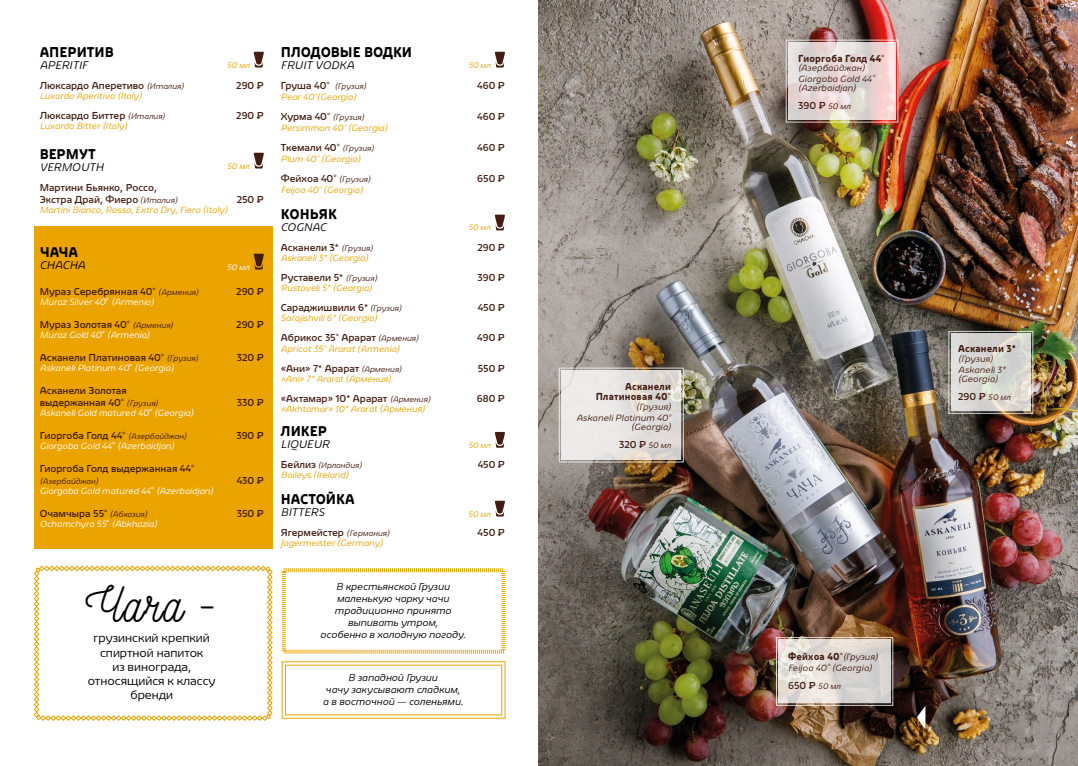
<style>
.page{position:relative;width:1078px;height:766px;background:#fff}
.page>*{position:absolute;margin:0;border:0;box-sizing:border-box;transform-origin:0 0}
.t1{font:48px "Nickainley";color:#000}
.t2{font:700 14px "Hachoipury";color:#000}
.t3{font:300 12px/14px "Hachoipury";color:#000;text-align:center}
.t4{font:italic 300 11px "Hachoipury";letter-spacing:.005em;color:#000}
.t5{font:10px/12px "Hachoipury";color:#431c12}
.t6{font:italic 300 10px/12px "Hachoipury";color:#000;text-align:center}
.t7{font:700 10px/10px "Hachoipury";letter-spacing:.015em;color:#431c12;text-align:right}
.t8{font:italic 300 9px "Hachoipury";color:#eba300}
.t9{font:italic 300 9px "Hachoipury";color:#fff}
.t10{font:italic 300 9px/11px "Hachoipury";letter-spacing:.015em;color:#431c12}
.t11{font:italic 300 8px "Hachoipury";color:#431c12}
.t12{font:italic 300 8px "Hachoipury";color:#eba300}
.t13{font:italic 300 8px "Hachoipury";color:#fff}
.s1{font-weight:300;font-style:italic;font-size:8px}
.s2{font-weight:400;font-style:normal;font-size:10px}
.s3{font-weight:400}
.s4{font-size:10px}
.s5{font-weight:300;font-style:italic;font-size:9px}
</style>
<div class="page">
<img style="left:539px;top:0;width:538px;height:765px">
<svg style="left:916px;top:705px;width:9px;height:25px"></svg>
<div style="left:34px;top:227px;width:238px;height:322px;background:#eba300"></div>
<svg style="left:254px;top:52px;width:10px;height:15px"></svg>
<svg style="left:494px;top:52px;width:11px;height:15px"></svg>
<svg style="left:494px;top:214px;width:11px;height:16px"></svg>
<svg style="left:254px;top:254px;width:10px;height:15px"></svg>
<svg style="left:281px;top:661px;width:224px;height:57px"></svg>
<svg style="left:281px;top:568px;width:225px;height:86px"></svg>
<svg style="left:495px;top:432px;width:10px;height:15px"></svg>
<svg style="left:494px;top:500px;width:11px;height:16px"></svg>
<svg style="left:254px;top:153px;width:10px;height:15px"></svg>
<svg style="left:34px;top:565px;width:238px;height:155px"></svg>
<svg style="left:785px;top:39px;width:113px;height:84px;background:#dfccc9"></svg>
<div style="left:788px;top:42px;width:107px;height:78px;border:2px solid #fff"></div>
<svg style="left:947px;top:330px;width:86px;height:84px;background:#cccbc5"></svg>
<div style="left:950px;top:333px;width:80px;height:78px;border:2px solid #fff"></div>
<svg style="left:558px;top:367px;width:126px;height:95px;background:#dedad7"></svg>
<div style="left:561px;top:370px;width:120px;height:90px;border:2px solid #fff"></div>
<svg style="left:775px;top:636px;width:118px;height:70px;background:#d4cdc7"></svg>
<div style="left:778px;top:639px;width:112px;height:64px;border:2px solid #fff"></div>
<h2 class="t2" style="left:40px;top:44px;width:75px">АПЕРИТИВ</h2>
<p class="t4" style="left:40px;top:59px;width:49px">APERITIF</p>
<p class="t5" style="left:40px;top:80px;width:146px">Люксардо Аперетиво <span class="s1">(Италия)</span></p>
<p class="t5" style="left:236px;top:80px;width:29px">290 ¤</p>
<p class="t8" style="left:40px;top:91px;width:104px">Luxardo Aperitivo (Italy)</p>
<p class="t5" style="left:40px;top:110px;width:127px">Люксардо Биттер <span class="s1">(Италия)</span></p>
<p class="t5" style="left:236px;top:110px;width:29px">290 ¤</p>
<p class="t8" style="left:40px;top:121px;width:89px">Luxardo Bitter (Italy)</p>
<h2 class="t2" style="left:40px;top:146px;width:57px">ВЕРМУТ</h2>
<p class="t4" style="left:40px;top:161px;width:66px">VERMOUTH</p>
<p class="t5" style="left:40px;top:181px;width:139px">Мартини Бьянко, Россо,<br>Экстра Драй, Фиеро <span class="s1">(Италия)</span></p>
<p class="t12" style="left:227px;top:60px;width:24px">50 мл</p>
<p class="t12" style="left:227px;top:161px;width:24px">50 мл</p>
<p class="t5" style="left:237px;top:193px;width:29px">250 ¤</p>
<p class="t8" style="left:40px;top:205px;width:189px">Martini Bianco, Rosso, Extra Dry, Fiero (Italy)</p>
<h2 class="t2" style="left:40px;top:244px;width:40px">ЧАЧА</h2>
<p class="t4" style="left:40px;top:259px;width:47px">CHACHA</p>
<p class="t5" style="left:40px;top:285px;width:160px">Мураз Серебрянная 40° <span class="s1">(Армения)</span></p>
<p class="t5" style="left:236px;top:285px;width:29px">290 ¤</p>
<p class="t9" style="left:40px;top:297px;width:116px">Muraz Silver 40<span class="s2">°</span> (Armenia)</p>
<p class="t5" style="left:40px;top:318px;width:135px">Мураз Золотая 40° <span class="s1">(Армения)</span></p>
<p class="t5" style="left:236px;top:318px;width:29px">290 ¤</p>
<p class="t9" style="left:40px;top:330px;width:111px">Muraz Gold 40<span class="s2">°</span> (Armenia)</p>
<p class="t5" style="left:40px;top:351px;width:160px">Асканели Платиновая 40° <span class="s1">(Грузия)</span></p>
<p class="t5" style="left:237px;top:351px;width:28px">320 ¤</p>
<p class="t9" style="left:40px;top:363px;width:136px">Askaneli Platinum 40<span class="s2">°</span> (Georgia)</p>
<p class="t5" style="left:40px;top:384px;width:120px">Асканели Золотая выдержанная 40° <span class="s1">(Грузия)</span></p>
<p class="t5" style="left:237px;top:396px;width:28px">330 ¤</p>
<p class="t9" style="left:40px;top:408px;width:155px">Askaneli Gold matured 40<span class="s2">°</span> (Georgia)</p>
<p class="t5" style="left:40px;top:429px;width:148px">Гиоргоба Голд 44° <span class="s1">(Азербайджан)</span></p>
<p class="t5" style="left:236px;top:429px;width:29px">390 ¤</p>
<p class="t9" style="left:40px;top:441px;width:136px">Giorgoba Gold 44<span class="s2">°</span> (Azerbaidjan)</p>
<p class="t5" style="left:40px;top:462px;width:156px">Гиоргоба Голд выдержанная 44°</p>
<p class="t11" style="left:40px;top:476px;width:60px">(Азербайджан)</p>
<p class="t5" style="left:237px;top:474px;width:29px">430 ¤</p>
<p class="t9" style="left:40px;top:486px;width:175px">Giorgoba Gold matured 44<span class="s2">°</span> (Azerbaidjan)</p>
<p class="t5" style="left:40px;top:507px;width:109px">Очамчыра 55° <span class="s1">(Абхазия)</span></p>
<p class="t5" style="left:237px;top:507px;width:28px">350 ¤</p>
<p class="t9" style="left:40px;top:519px;width:119px">Ochamchyra 55<span class="s2">°</span> (Abkhazia)</p>
<p class="t13" style="left:227px;top:262px;width:24px">50 мл</p>
<h1 class="t1" style="left:86px;top:574px;width:132px">Чача -</h1>
<p class="t3" style="left:88px;top:631px;width:129px">грузинский крепкий спиртной напиток<br>из винограда, относящийся к классу бренди</p>
<h2 class="t2" style="left:281px;top:44px;width:133px">ПЛОДОВЫЕ ВОДКИ</h2>
<p class="t4" style="left:281px;top:59px;width:75px">FRUIT VODKA</p>
<p class="t5" style="left:281px;top:80px;width:87px">Груша 40° <span class="s1">(Грузия)</span></p>
<p class="t5" style="left:477px;top:80px;width:29px">460 ¤</p>
<p class="t8" style="left:281px;top:92px;width:77px">Pear 40°(Georgia)</p>
<p class="t5" style="left:281px;top:111px;width:85px">Хурма 40° <span class="s1">(Грузия)</span></p>
<p class="t5" style="left:477px;top:111px;width:29px">460 ¤</p>
<p class="t8" style="left:281px;top:123px;width:108px">Persimmon 40° (Georgia)</p>
<p class="t5" style="left:281px;top:141px;width:95px">Ткемали 40° <span class="s1">(Грузия)</span></p>
<p class="t5" style="left:477px;top:141px;width:29px">460 ¤</p>
<p class="t8" style="left:281px;top:154px;width:81px">Plum 40° (Georgia)</p>
<p class="t5" style="left:281px;top:172px;width:91px">Фейхоа 40° <span class="s1">(Грузия)</span></p>
<p class="t5" style="left:477px;top:172px;width:29px">650 ¤</p>
<p class="t8" style="left:281px;top:184px;width:83px">Feijoa 40° (Georgia)</p>
<h2 class="t2" style="left:281px;top:205px;width:58px">КОНЬЯК</h2>
<p class="t4" style="left:281px;top:221px;width:47px">COGNAC</p>
<p class="t5" style="left:281px;top:241px;width:93px">Асканели 3* <span class="s1">(Грузия)</span></p>
<p class="t5" style="left:477px;top:241px;width:29px">290 ¤</p>
<p class="t8" style="left:281px;top:252px;width:89px">Askaneli 3* (Georgia)</p>
<p class="t5" style="left:281px;top:271px;width:98px">Руставели 5* <span class="s1">(Грузия)</span></p>
<p class="t5" style="left:477px;top:271px;width:29px">390 ¤</p>
<p class="t8" style="left:281px;top:282px;width:93px">Rustaveli 5* (Georgia)</p>
<p class="t5" style="left:281px;top:301px;width:122px">Сараджишвили 6* <span class="s1">(Грузия)</span></p>
<p class="t5" style="left:477px;top:301px;width:29px">450 ¤</p>
<p class="t8" style="left:281px;top:312px;width:98px">Sarajishvili 6* (Georgia)</p>
<p class="t5" style="left:281px;top:331px;width:139px">Абрикос 35° Арарат <span class="s1">(Армения)</span></p>
<p class="t5" style="left:477px;top:331px;width:29px">490 ¤</p>
<p class="t8" style="left:281px;top:343px;width:120px">Apricot 35° Ararat (Armenia)</p>
<p class="t5" style="left:281px;top:362px;width:122px">«Ани» 7* Арарат <span class="s1">(Армения)</span></p>
<p class="t5" style="left:477px;top:362px;width:29px">550 ¤</p>
<p class="t8" style="left:281px;top:373px;width:112px">«Ani» 7* Ararat (Армения)</p>
<p class="t5" style="left:281px;top:392px;width:151px">«Ахтамар» 10* Арарат <span class="s1">(Армения)</span></p>
<p class="t5" style="left:476px;top:392px;width:30px">680 ¤</p>
<p class="t8" style="left:281px;top:403px;width:146px">«Akhtamar» 10* Ararat (Армения)</p>
<h2 class="t2" style="left:281px;top:422px;width:48px">ЛИКЕР</h2>
<p class="t4" style="left:281px;top:437px;width:50px">LIQUEUR</p>
<p class="t11" style="left:281px;top:460px;width:83px"><span class="s2">Бейлиз</span> (Ирландия)</p>
<p class="t5" style="left:477px;top:458px;width:29px">450 ¤</p>
<p class="t8" style="left:281px;top:469px;width:69px">Baileys (Ireland)</p>
<h2 class="t2" style="left:281px;top:490px;width:75px">НАСТОЙКА</h2>
<p class="t4" style="left:281px;top:505px;width:45px">BITTERS</p>
<p class="t5" style="left:281px;top:526px;width:110px">Ягермейстер <span class="s1">(Германия)</span></p>
<p class="t5" style="left:477px;top:526px;width:29px">450 ¤</p>
<p class="t8" style="left:281px;top:537px;width:103px">Jagermeister (Germany)</p>
<p class="t12" style="left:468px;top:60px;width:24px">50 мл</p>
<p class="t12" style="left:468px;top:223px;width:24px">50 мл</p>
<p class="t12" style="left:468px;top:440px;width:24px">50 мл</p>
<p class="t12" style="left:468px;top:509px;width:24px">50 мл</p>
<p class="t6" style="left:320px;top:581px;width:147px">В крестьянской Грузии маленькую чарку чачи традиционно принято выпивать утром,<br>особенно в холодную погоду.</p>
<p class="t6" style="left:323px;top:671px;width:141px">В западной Грузии<br>чачу закусывают сладким, а в восточной — соленьями.</p>
<p class="t7" style="left:595px;top:381px;width:77px">Асканели<br>Платиновая 40<span class="s3">°</span></p>
<p class="t10" style="left:576px;top:401px;width:96px;text-align:right">(Грузия)<br>Askaneli Platinum 40°</p>
<p class="t10" style="left:631px;top:421px;width:41px">(Georgia)</p>
<p class="t5" style="left:619px;top:438px;width:53px">320 ¤ <span class="s1">50 мл</span></p>
<p class="t7" style="left:798px;top:53px;width:88px">Гиоргоба Голд 44<span class="s3">°</span></p>
<p class="t10" style="left:798px;top:62px;width:78px">(Азербайджан)<br>Giorgoba Gold 44<span class="s4">°</span></p>
<p class="t10" style="left:798px;top:82px;width:59px">(Azerbaidjan)</p>
<p class="t5" style="left:798px;top:99px;width:54px">390 ¤ <span class="s1">50 мл</span></p>
<p class="t7" style="left:957px;top:343px;width:59px">Асканели 3*</p>
<p class="t10" style="left:957px;top:354px;width:49px">(Грузия)<br>Askaneli 3*</p>
<p class="t10" style="left:957px;top:374px;width:41px">(Georgia)</p>
<p class="t5" style="left:957px;top:390px;width:54px">290 ¤ <span class="s1">50 мл</span></p>
<p class="t7" style="left:787px;top:651px;width:91px">Фейхоа 40<span class="s3">°</span><span class="s5">(Грузия)</span></p>
<p class="t10" style="left:787px;top:662px;width:85px">Feijoa 40<span class="s4">°</span> (Georgia)</p>
<p class="t5" style="left:787px;top:679px;width:54px">650 ¤ <span class="s1">50 мл</span></p>
</div>
